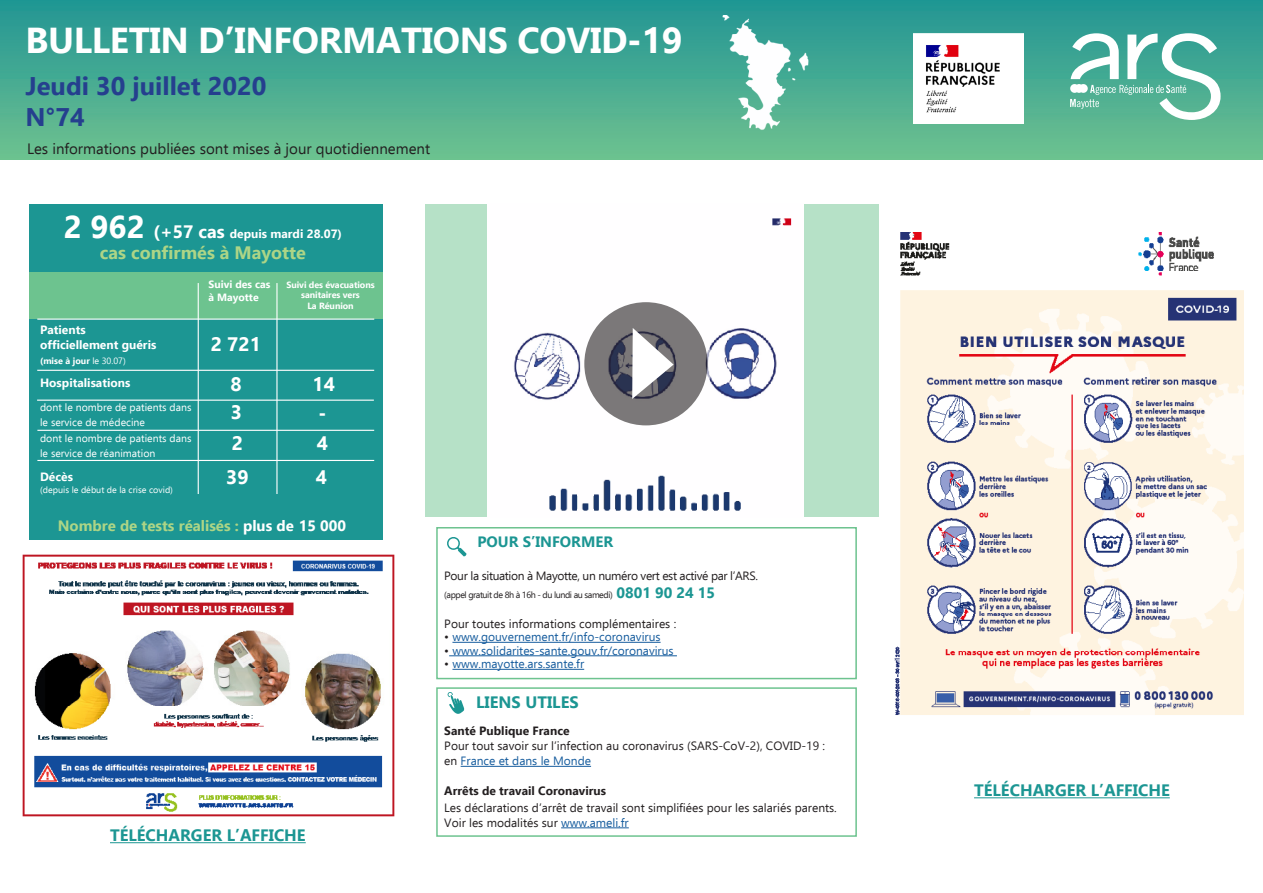
<style>
.page{position:relative;width:1263px;height:893px;background:#fff}
.page>*{position:absolute;margin:0;border:0;box-sizing:border-box;transform-origin:0 0}
.t1{font:700 36px "Ebrima";letter-spacing:-.01em;color:#fff}
.t2{font:700 25.5px "Ebrima";color:#253f8e}
.t3{font:700 19.5px "Ebrima";color:#fff}
.t4{font:700 18px "Ebrima";color:#add586}
.t5{font:700 16.5px "Ebrima";color:#1c9693}
.t6{font:15px "Ebrima";color:#231f20}
.t7{font:700 15px "Ebrima";color:#add586}
.t8{font:700 15px "Ebrima";color:#1c9693}
.t9{font:12px "Ebrima";color:#231f20}
.t10{font:12px "Ebrima";color:#175d9e}
.t11{font:700 12px "Ebrima";color:#fff}
.t12{font:12px "Ebrima";letter-spacing:-.03em;color:#231f20}
.t13{font:700 12px "Ebrima";color:#231f20}
.t14{font:10.5px "Ebrima";color:#fff}
.t15{font:700 10.5px "Ebrima";color:#fff}
.t16{font:700 9px/10.8px "Ebrima";letter-spacing:-.01em;color:#fff;text-align:center}
.t17{font:9px "Ebrima";letter-spacing:-.05em;color:#231f20}
.t18{font:9px "Ebrima";color:#fff}
.s1{font-size:31.5px}
.s2{font-size:18px}
.s3{font-weight:400}
.s4{color:#fff}
.s5{font-weight:700;font-size:15px;color:#1c9693}
.s6{color:#231f20}
.s7{color:#175d9e}
</style>
<div class="page">
<div style="left:425px;top:204px;width:454px;height:313px;background:#b6e1c7"></div>
<div style="left:488px;top:204px;width:315px;height:313px;background:#fffeff"></div>
<div style="left:1px;top:0;width:1261px;height:160px;background:linear-gradient(to bottom,#219594,#6ec290)"></div>
<img style="left:719px;top:15px;width:94px;height:121px">
<svg style="left:1070px;top:33px;width:150px;height:87px"></svg>
<div style="left:436px;top:527px;width:421px;height:152px;border:2px solid #6dc38f"></div>
<div style="left:436px;top:687px;width:421px;height:150px;border:2px solid #6dc38f"></div>
<hr style="left:452px;top:642px;width:209px;height:1px;background:#175d9e">
<hr style="left:449px;top:655px;width:228px;height:1px;background:#175d9e">
<hr style="left:452px;top:669px;width:132px;height:1px;background:#175d9e">
<hr style="left:461px;top:766px;width:130px;height:1px;background:#175d9e">
<hr style="left:561px;top:827px;width:68px;height:1px;background:#175d9e">
<svg style="left:447px;top:537px;width:19px;height:19px"></svg>
<svg style="left:448px;top:692px;width:16px;height:22px"></svg>
<div style="left:30px;top:204px;width:353px;height:336px;background:#1c9693"></div>
<div style="left:30px;top:272px;width:353px;height:47px;background:#6dc38f"></div>
<hr style="left:37px;top:319px;width:337px;height:1px;background:#fff">
<hr style="left:37px;top:430px;width:337px;height:1px;background:#fff">
<hr style="left:37px;top:460px;width:337px;height:1px;background:#fff">
<hr style="left:198px;top:283px;width:1px;height:211px;background:#fff">
<hr style="left:276px;top:283px;width:2px;height:211px;background:#fff">
<hr style="left:37px;top:400px;width:337px;height:1px;background:#fff">
<hr style="left:37px;top:370px;width:337px;height:1px;background:#fff">
<img style="left:914px;top:34px;width:110px;height:89px">
<hr style="left:974px;top:797px;width:196px;height:1px;background:#1c9693">
<svg style="left:582px;top:300px;width:128px;height:128px;fill:#7b7879"></svg>
<div style="left:580px;top:298px;width:132px;height:132px;border:4px solid #fff;border-radius:50%"></div>
<svg style="left:632px;top:328px;width:42px;height:71px"></svg>
<img style="left:894px;top:233px;width:350px;height:482px">
<img style="left:23px;top:555px;width:371px;height:262px">
<hr style="left:110px;top:842px;width:196px;height:1px;background:#1c9693">
<p class="t1" style="left:26px;top:14px;width:658px">BULLETIN D’INFORMATIONS COVID-19</p>
<p class="t2" style="left:26px;top:67px;width:242px">Jeudi 30 juillet 2020</p>
<p class="t2" style="left:26px;top:98px;width:61px">N°74</p>
<p class="t6" style="left:27px;top:138px;width:405px">Les informations publiées sont mises à jour quotidiennement</p>
<p class="t11" style="left:64px;top:224px;width:280px"><span class="s1">2 962</span> <span class="s2">(+57 cas</span> depuis mardi 28.07)</p>
<p class="t4" style="left:100px;top:239px;width:208px">cas confirmés à Mayotte</p>
<p class="t15" style="left:209px;top:277px;width:63px">Suivi des cas</p>
<p class="t15" style="left:209px;top:289px;width:52px">à Mayotte</p>
<p class="t16" style="left:286px;top:279px;width:90px">Suivi des évacuations sanitaires vers</p>
<p class="t16" style="left:307px;top:300px;width:48px">La Réunion</p>
<p class="t11" style="left:40px;top:321px;width:47px">Patients</p>
<p class="t11" style="left:40px;top:336px;width:118px">officiellement guéris</p>
<p class="t16" style="left:40px;top:355px;width:87px">(mise à jour <span class="s3">le 30.07)</span></p>
<p class="t11" style="left:40px;top:374px;width:92px">Hospitalisations</p>
<p class="t14" style="left:40px;top:400px;width:153px">dont le nombre de patients dans</p>
<p class="t14" style="left:40px;top:415px;width:106px">le service de médecine</p>
<p class="t14" style="left:40px;top:431px;width:153px">dont le nombre de patients dans</p>
<p class="t14" style="left:40px;top:446px;width:117px">le service de réanimation</p>
<p class="t11" style="left:40px;top:468px;width:34px">Décès</p>
<p class="t18" style="left:40px;top:484px;width:134px">(depuis le début de la crise covid)</p>
<p class="t3" style="left:211px;top:330px;width:52px">2 721</p>
<p class="t3" style="left:313px;top:370px;width:24px">14</p>
<p class="t3" style="left:318px;top:398px;width:9px">-</p>
<p class="t3" style="left:317px;top:428px;width:13px">4</p>
<p class="t3" style="left:316px;top:463px;width:13px">4</p>
<p class="t3" style="left:230px;top:370px;width:13px">8</p>
<p class="t3" style="left:231px;top:397px;width:13px">3</p>
<p class="t3" style="left:232px;top:429px;width:13px">2</p>
<p class="t3" style="left:226px;top:463px;width:24px">39</p>
<p class="t7" style="left:58px;top:514px;width:290px">Nombre de tests réalisés : <span class="s4">plus de 15 000</span></p>
<p class="t5" style="left:110px;top:823px;width:197px">TÉLÉCHARGER L’AFFICHE</p>
<p class="t8" style="left:477px;top:531px;width:137px">POUR S’INFORMER</p>
<p class="t12" style="left:444px;top:567px;width:315px">Pour la situation à Mayotte, un numéro vert est activé par l’ARS.</p>
<p class="t17" style="left:444px;top:588px;width:272px">(appel gratuit de 8h à 16h - du lundi au samedi) <span class="s5">0801 90 24 15</span></p>
<p class="t9" style="left:444px;top:615px;width:233px">Pour toutes informations complémentaires :</p>
<p class="t10" style="left:444px;top:628px;width:218px"><span class="s6">•</span> www.gouvernement.fr/info-coronavirus</p>
<p class="t10" style="left:444px;top:642px;width:231px"><span class="s6">•</span> www.solidarites-sante.gouv.fr/coronavirus</p>
<p class="t10" style="left:444px;top:655px;width:141px"><span class="s6">•</span> www.mayotte.ars.sante.fr</p>
<p class="t5" style="left:476px;top:690px;width:104px">LIENS UTILES</p>
<p class="t13" style="left:444px;top:722px;width:127px">Santé Publique France</p>
<p class="t9" style="left:444px;top:737px;width:382px">Pour tout savoir sur l’infection au coronavirus (SARS-CoV-2), COVID-19 :</p>
<p class="t10" style="left:444px;top:752px;width:148px"><span class="s6">en</span> France et dans le Monde</p>
<p class="t13" style="left:444px;top:782px;width:163px">Arrêts de travail Coronavirus</p>
<p class="t9" style="left:444px;top:799px;width:394px">Les déclarations d’arrêt de travail sont simplifiées pour les salariés parents.</p>
<p class="t9" style="left:444px;top:814px;width:186px">Voir les modalités sur <span class="s7">www.ameli.fr</span></p>
<p class="t5" style="left:974px;top:778px;width:197px">TÉLÉCHARGER L’AFFICHE</p>
</div>
